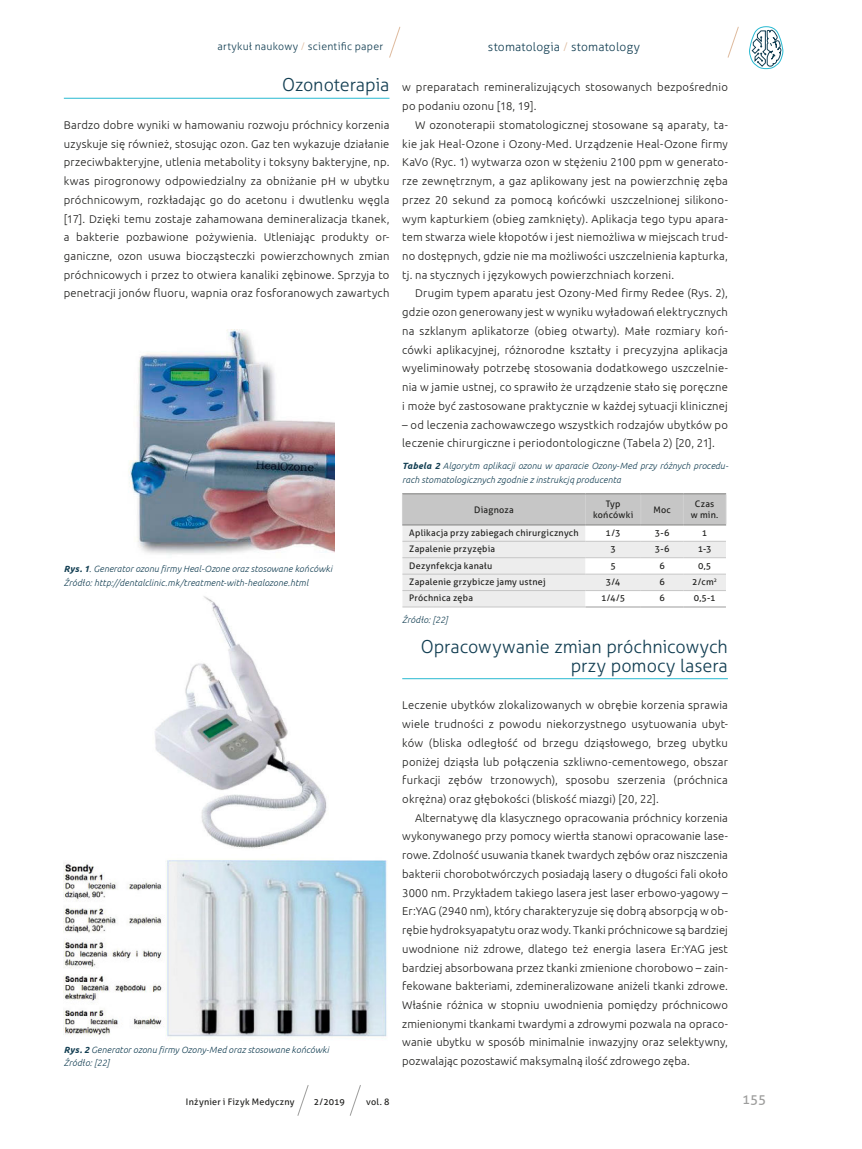
<style>
.page{position:relative;width:862px;height:1149px;background:#fff}
.page>*{position:absolute;margin:0;border:0;box-sizing:border-box;transform-origin:0 0}
.t1{font:300 18px/18.8px "Aller";letter-spacing:-.005em;color:#123e52;text-align:right}
.t2{font:13.5px "Aller";color:#9d9d9c}
.t3{font:300 12px "Aller";letter-spacing:.015em;color:#123e52}
.t4{font:300 11.25px/18.8px "Ubuntu";letter-spacing:.015em;color:#1d1d1b;text-align:justify}
.t5{font:300 10.5px "Aller";letter-spacing:.025em;color:#123e52}
.t6{font:italic 300 9px/13.5px "Ubuntu";letter-spacing:.015em;color:#123e52}
.t7{font:9px/10.8px "Aller";letter-spacing:.025em;color:#1d1d1b;text-align:center}
.s1{color:#deba9d}
.s2{font-weight:700}
</style>
<div class="page">
<svg style="left:297px;top:1085px;width:11px;height:30px"></svg>
<svg style="left:389px;top:26px;width:11px;height:32px"></svg>
<svg style="left:350px;top:1085px;width:10px;height:30px"></svg>
<svg style="left:727px;top:27px;width:11px;height:31px"></svg>
<svg style="left:749px;top:26px;width:34px;height:43px"></svg>
<img style="left:64px;top:859px;width:324px;height:178px">
<hr style="left:64px;top:98px;width:325px;height:1px;background:#27b9d1">
<img style="left:128px;top:329px;width:206px;height:226px">
<img style="left:155px;top:596px;width:172px;height:253px">
<hr style="left:402px;top:678px;width:325px;height:1px;background:#27b9d1">
<svg style="left:402px;top:494px;width:323px;height:112px"></svg>
<hr style="left:585px;top:494px;width:1px;height:30px;background:#d0d0d0">
<hr style="left:640px;top:494px;width:1px;height:30px;background:#d0d0d0">
<hr style="left:682px;top:494px;width:1px;height:30px;background:#d0d0d0">
<hr style="left:585px;top:606px;width:55px;height:1px;background:#9d9d9c">
<hr style="left:640px;top:606px;width:43px;height:1px;background:#9d9d9c">
<hr style="left:683px;top:606px;width:42px;height:1px;background:#9d9d9c">
<hr style="left:402px;top:606px;width:183px;height:1px;background:#c6c6c6">
<hr style="left:402px;top:493px;width:183px;height:1px;background:#9d9d9c">
<hr style="left:585px;top:493px;width:55px;height:1px;background:#9d9d9c">
<hr style="left:640px;top:493px;width:43px;height:1px;background:#9d9d9c">
<hr style="left:683px;top:493px;width:42px;height:1px;background:#9d9d9c">
<hr style="left:402px;top:524px;width:183px;height:1px;background:#9d9d9c">
<hr style="left:585px;top:524px;width:55px;height:1px;background:#9d9d9c">
<hr style="left:640px;top:524px;width:43px;height:1px;background:#9d9d9c">
<hr style="left:683px;top:524px;width:42px;height:1px;background:#9d9d9c">
<hr style="left:402px;top:494px;width:1px;height:30px;background:#d0d0d0">
<hr style="left:725px;top:494px;width:1px;height:30px;background:#d0d0d0">
<hr style="left:402px;top:540px;width:183px;height:1px;background:#c6c6c6">
<hr style="left:585px;top:540px;width:55px;height:1px;background:#c6c6c6">
<hr style="left:640px;top:540px;width:43px;height:1px;background:#c6c6c6">
<hr style="left:683px;top:540px;width:42px;height:1px;background:#c6c6c6">
<hr style="left:402px;top:557px;width:183px;height:1px;background:#c6c6c6">
<hr style="left:585px;top:557px;width:55px;height:1px;background:#c6c6c6">
<hr style="left:640px;top:557px;width:43px;height:1px;background:#c6c6c6">
<hr style="left:683px;top:557px;width:42px;height:1px;background:#c6c6c6">
<hr style="left:402px;top:573px;width:183px;height:1px;background:#c6c6c6">
<hr style="left:585px;top:573px;width:55px;height:1px;background:#c6c6c6">
<hr style="left:640px;top:573px;width:43px;height:1px;background:#c6c6c6">
<hr style="left:683px;top:573px;width:42px;height:1px;background:#c6c6c6">
<hr style="left:402px;top:590px;width:183px;height:1px;background:#c6c6c6">
<hr style="left:585px;top:590px;width:55px;height:1px;background:#c6c6c6">
<hr style="left:640px;top:590px;width:43px;height:1px;background:#c6c6c6">
<hr style="left:683px;top:590px;width:42px;height:1px;background:#c6c6c6">
<p class="t5" style="left:217px;top:40px;width:167px">artykuł naukowy <span class="s1">/</span> scientific paper</p>
<p class="t3" style="left:487px;top:40px;width:153px">stomatologia <span class="s1">/</span> stomatology</p>
<h1 class="t1" style="left:282px;top:76px;width:109px">Ozonoterapia</h1>
<p class="t4" style="left:64px;top:115px;width:327px">Bardzo dobre wyniki w hamowaniu rozwoju próchnicy korzenia uzyskuje się również, stosując ozon. Gaz ten wykazuje działanie przeciwbakteryjne, utlenia metabolity i toksyny bakteryjne, np. kwas pirogronowy odpowiedzialny za obniżanie pH w ubytku próchnicowym, rozkładając go do acetonu i dwutlenku węgla [17]. Dzięki temu zostaje zahamowana demineralizacja tkanek, a bakterie pozbawione pożywienia. Utleniając produkty or&shy;ganiczne, ozon usuwa biocząsteczki powierzchownych zmian próchnicowych i przez to otwiera kanaliki zębinowe. Sprzyja to penetracji jonów fluoru, wapnia oraz fosforanowych zawartych</p>
<p class="t4" style="left:402px;top:78px;width:327px">w preparatach remineralizujących stosowanych bezpośrednio po podaniu ozonu [18, 19].</p>
<p class="t4" style="left:402px;top:115px;width:327px;text-indent:13px">W ozonoterapii stomatologicznej stosowane są aparaty, ta&shy;kie jak Heal-Ozone i Ozony-Med. Urządzenie Heal-Ozone firmy KaVo (Ryc. 1) wytwarza ozon w stężeniu 2100 ppm w generato&shy;rze zewnętrznym, a gaz aplikowany jest na powierzchnię zęba przez 20 sekund za pomocą końcówki uszczelnionej silikono&shy;wym kapturkiem (obieg zamknięty). Aplikacja tego typu apara&shy;tem stwarza wiele kłopotów i jest niemożliwa w miejscach trud&shy;no dostępnych, gdzie nie ma możliwości uszczelnienia kapturka, tj. na stycznych i językowych powierzchniach korzeni.</p>
<p class="t4" style="left:402px;top:284px;width:327px;text-indent:13px">Drugim typem aparatu jest Ozony-Med firmy Redee (Rys. 2), gdzie ozon generowany jest w wyniku wyładowań elektrycznych na szklanym aplikatorze (obieg otwarty). Małe rozmiary koń&shy;cówki aplikacyjnej, różnorodne kształty i precyzyjna aplikacja wyeliminowały potrzebę stosowania dodatkowego uszczelnie&shy;nia w jamie ustnej, co sprawiło że urządzenie stało się poręczne i może być zastosowane praktycznie w każdej sytuacji klinicznej</p>
<p class="t4" style="left:402px;top:415px;width:327px">– od leczenia zachowawczego wszystkich rodzajów ubytków po leczenie chirurgiczne i periodontologiczne (Tabela 2) [20, 21].</p>
<p class="t6" style="left:402px;top:459px;width:327px"><span class="s2">Tabela 2</span> Algorytm aplikacji ozonu w aparacie Ozony-Med przy różnych procedu&shy;rach stomatologicznych zgodnie z instrukcją producenta</p>
<p class="t7" style="left:474px;top:504px;width:41px">Diagnoza</p>
<p class="t7" style="left:592px;top:498px;width:42px">Typ końcówki</p>
<p class="t7" style="left:653px;top:504px;width:19px">Moc</p>
<p class="t7" style="left:690px;top:498px;width:29px">Czas w min.</p>
<p class="t7" style="left:409px;top:527px;width:171px">Aplikacja przy zabiegach chirurgicznych</p>
<p class="t7" style="left:605px;top:527px;width:17px">1/3</p>
<p class="t7" style="left:654px;top:527px;width:16px">3-6</p>
<p class="t7" style="left:701px;top:527px;width:7px">1</p>
<p class="t7" style="left:409px;top:543px;width:87px">Zapalenie przyzębia</p>
<p class="t7" style="left:610px;top:543px;width:7px">3</p>
<p class="t7" style="left:654px;top:543px;width:16px">3-6</p>
<p class="t7" style="left:697px;top:543px;width:15px">1-3</p>
<p class="t7" style="left:409px;top:560px;width:84px">Dezynfekcja kanału</p>
<p class="t7" style="left:610px;top:560px;width:7px">5</p>
<p class="t7" style="left:659px;top:560px;width:7px">6</p>
<p class="t7" style="left:697px;top:560px;width:15px">0,5</p>
<p class="t7" style="left:409px;top:576px;width:138px">Zapalenie grzybicze jamy ustnej</p>
<p class="t7" style="left:605px;top:576px;width:16px">3/4</p>
<p class="t7" style="left:659px;top:576px;width:7px">6</p>
<p class="t7" style="left:692px;top:576px;width:26px">2/cm<sup>2</sup></p>
<p class="t7" style="left:409px;top:592px;width:65px">Próchnica zęba</p>
<p class="t7" style="left:600px;top:592px;width:26px">1/4/5</p>
<p class="t7" style="left:659px;top:592px;width:7px">6</p>
<p class="t7" style="left:693px;top:592px;width:23px">0,5-1</p>
<p class="t6" style="left:402px;top:613px;width:47px">Źródło: [22]</p>
<h1 class="t1" style="left:420px;top:637px;width:308px">Opracowywanie zmian próchnicowych przy pomocy lasera</h1>
<p class="t4" style="left:402px;top:695px;width:327px">Leczenie ubytków zlokalizowanych w obrębie korzenia sprawia wiele trudności z powodu niekorzystnego usytuowania ubyt&shy;ków (bliska odległość od brzegu dziąsłowego, brzeg ubytku poniżej dziąsła lub połączenia szkliwno-cementowego, obszar furkacji zębów trzonowych), sposobu szerzenia (próchnica okrężna) oraz głębokości (bliskość miazgi) [20, 22].</p>
<p class="t4" style="left:402px;top:807px;width:327px;text-indent:13px">Alternatywę dla klasycznego opracowania próchnicy korzenia wykonywanego przy pomocy wiertła stanowi opracowanie lase&shy;rowe. Zdolność usuwania tkanek twardych zębów oraz niszczenia bakterii chorobotwórczych posiadają lasery o długości fali około 3000 nm. Przykładem takiego lasera jest laser erbowo-yagowy – Er:YAG (2940 nm), który charakteryzuje się dobrą absorpcją w ob&shy;rębie hydroksyapatytu oraz wody. Tkanki próchnicowe są bardziej uwodnione niż zdrowe, dlatego też energia lasera Er:YAG jest bardziej absorbowana przez tkanki zmienione chorobowo – zain&shy;fekowane bakteriami, zdemineralizowane aniżeli tkanki zdrowe.<br>Właśnie różnica w stopniu uwodnienia pomiędzy próchnicowo zmienionymi tkankami twardymi a zdrowymi pozwala na opraco&shy;wanie ubytku w sposób minimalnie inwazyjny oraz selektywny, pozwalając pozostawić maksymalną ilość zdrowego zęba.</p>
<p class="t6" style="left:64px;top:561px;width:269px"><span class="s2">Rys. 1</span>. Generator ozonu firmy Heal-Ozone oraz stosowane końcówki<br>Źródło: http://dentalclinic.mk/treatment-with-healozone.html</p>
<p class="t6" style="left:64px;top:1041px;width:266px"><span class="s2">Rys. 2</span> Generator ozonu firmy Ozony-Med oraz stosowane końcówki<br>Źródło: [22]</p>
<p class="t7" style="left:186px;top:1095px;width:110px">Inżynier i Fizyk Medyczny</p>
<p class="t7" style="left:313px;top:1095px;width:33px">2/2019</p>
<p class="t7" style="left:366px;top:1095px;width:25px">vol. 8</p>
<p class="t2" style="left:741px;top:1090px;width:26px">155</p>
</div>
